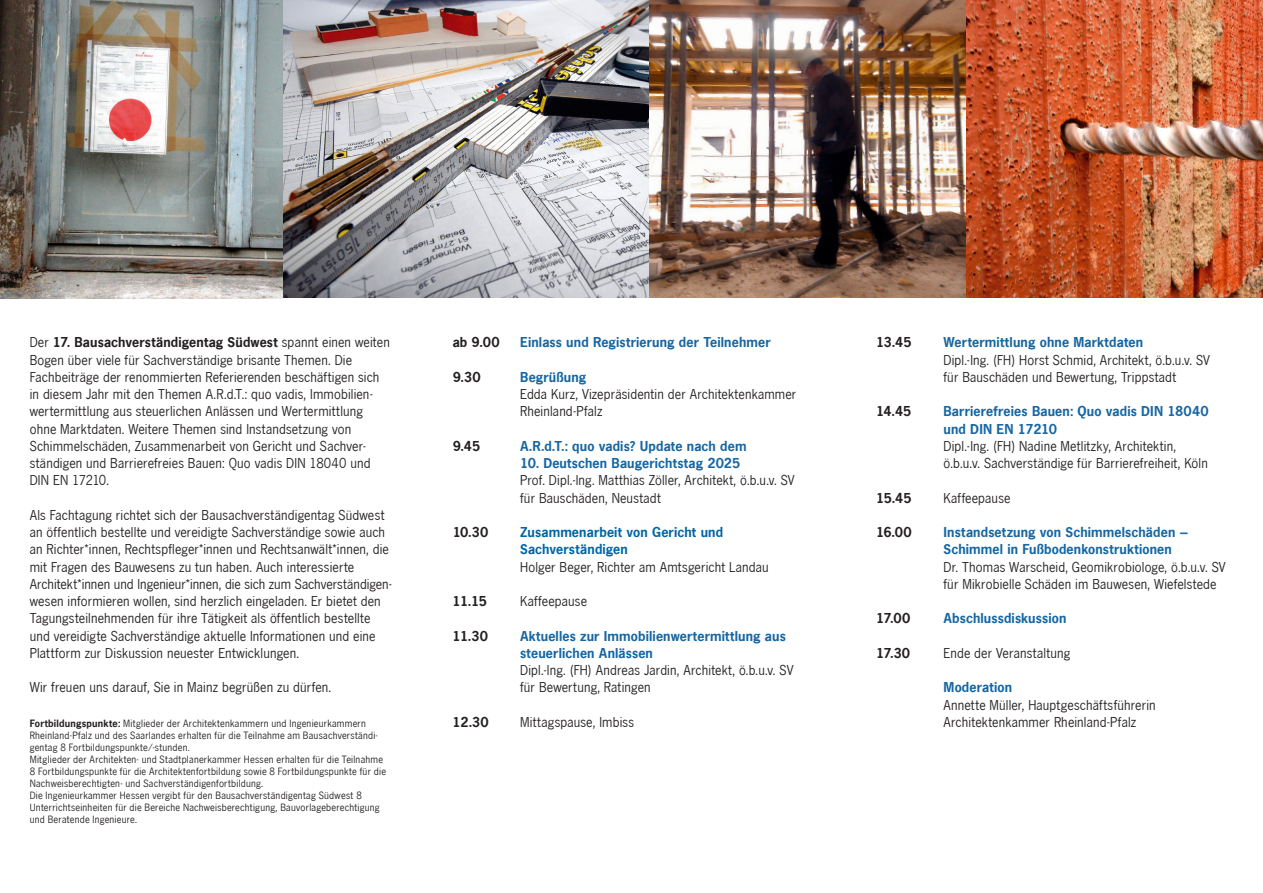
<style>
.page{position:relative;width:1263px;height:893px;background:#fff}
.page>*{position:absolute;margin:0;border:0;box-sizing:border-box;transform-origin:0 0}
.t1{font:14.25px/17.2px "News Gothic BQ Regular 2";letter-spacing:.01em;color:#231f20}
.t2{font:14.25px/17.2px "News Gothic BQ Bold 2";letter-spacing:.01em;color:#1566a3}
.t3{font:14.25px "News Gothic BQ Bold 2";letter-spacing:.005em;color:#231f20}
.t4{font:14.25px/17.2px "News Gothic BQ Bold 2";letter-spacing:.01em;color:#0166a5}
.t5{font:10.5px/12px "News Gothic BQ Regular 2";letter-spacing:.025em;color:#231f20}
.s1{font-family:"News Gothic BQ Regular 2"}
.s2{font-family:"News Gothic BQ Bold 2"}
</style>
<div class="page">
<img style="left:0;top:0;width:649px;height:298px">
<img style="left:649px;top:0;width:614px;height:298px">
<p class="t3" style="left:30px;top:334px;width:362px"><span class="s1">Der</span> 17. Bausachverständigentag Südwest <span class="s1">spannt einen weiten</span></p>
<p class="t1" style="left:30px;top:351px;width:351px">Bogen über viele für Sachverständige brisante Themen. Die Fachbeiträge der renommierten Referierenden beschäftigen sich in diesem Jahr mit den Themen A.R.d.T.: quo vadis, Immobilien&shy;wertermittlung aus steuerlichen Anlässen und Wertermittlung ohne Marktdaten. Weitere Themen sind Instandsetzung von Schimmelschäden, Zusammenarbeit von Gericht und Sachver&shy;ständigen und Barrierefreies Bauen: Quo vadis DIN 18040 und DIN EN 17210.</p>
<p class="t1" style="left:30px;top:507px;width:363px">Als Fachtagung richtet sich der Bausachverständigentag Südwest an öffentlich bestellte und vereidigte Sachverständige sowie auch an Richter*innen, Rechtspfleger*innen und Rechtsanwält*innen, die mit Fragen des Bauwesens zu tun haben. Auch interessierte Architekt*innen und Ingenieur*innen, die sich zum Sachverständigen&shy;wesen informieren wollen, sind herzlich eingeladen. Er bietet den Tagungsteilnehmenden für ihre Tätigkeit als öffentlich bestellte und vereidigte Sachverständige aktuelle Informationen und eine Plattform zur Diskussion neuester Entwicklungen.</p>
<p class="t1" style="left:30px;top:679px;width:303px">Wir freuen uns darauf, Sie in Mainz begrüßen zu dürfen.</p>
<p class="t5" style="left:30px;top:717px;width:358px"><span class="s2">Fortbildungspunkte:</span> Mitglieder der Architektenkammern und Ingenieurkammern Rheinland-Pfalz und des Saarlandes erhalten für die Teilnahme am Bausachverständi&shy;gentag 8 Fortbildungspunkte/-stunden.<br>Mitglieder der Architekten- und Stadtplanerkammer Hessen erhalten für die Teilnahme 8 Fortbildungspunkte für die Architektenfortbildung sowie 8 Fortbildungspunkte für die Nachweisberechtigten- und Sachverständigenfortbildung.<br>Die Ingenieurkammer Hessen vergibt für den Bausachverständigentag Südwest 8<br>Unterrichtseinheiten für die Bereiche Nachweisberechtigung, Bauvorlageberechtigung und Beratende Ingenieure.</p>
<p class="t3" style="left:453px;top:334px;width:48px">ab 9.00</p>
<p class="t2" style="left:520px;top:334px;width:252px">Einlass und Registrierung der Teilnehmer</p>
<p class="t3" style="left:453px;top:369px;width:29px">9.30</p>
<p class="t2" style="left:520px;top:368px;width:68px">Begrüßung</p>
<p class="t1" style="left:520px;top:386px;width:278px">Edda Kurz, Vizepräsidentin der Architektenkammer<br>Rheinland-Pfalz</p>
<p class="t3" style="left:453px;top:438px;width:29px">9.45</p>
<p class="t2" style="left:520px;top:437px;width:228px">A.R.d.T.: quo vadis? Update nach dem</p>
<p class="t2" style="left:520px;top:455px;width:222px">10. Deutschen Baugerichtstag 2025</p>
<p class="t1" style="left:520px;top:472px;width:276px">Prof. Dipl.-Ing. Matthias Zöller, Architekt, ö.b.u.v. SV für Bauschäden, Neustadt</p>
<p class="t3" style="left:453px;top:524px;width:37px">10.30</p>
<p class="t4" style="left:520px;top:524px;width:205px">Zusammenarbeit von Gericht und<br>Sachverständigen</p>
<p class="t1" style="left:520px;top:558px;width:250px">Holger Beger, Richter am Amtsgericht Landau</p>
<p class="t3" style="left:453px;top:593px;width:36px">11.15</p>
<p class="t1" style="left:520px;top:593px;width:68px">Kaffeepause</p>
<p class="t3" style="left:453px;top:627px;width:37px">11.30</p>
<p class="t2" style="left:520px;top:627px;width:267px">Aktuelles zur Immobilienwertermittlung aus steuerlichen Anlässen</p>
<p class="t1" style="left:520px;top:662px;width:275px">Dipl.-Ing. (FH) Andreas Jardin, Architekt, ö.b.u.v. SV für Bewertung, Ratingen</p>
<p class="t3" style="left:453px;top:714px;width:38px">12.30</p>
<p class="t1" style="left:520px;top:714px;width:116px">Mittagspause, Imbiss</p>
<p class="t3" style="left:876px;top:334px;width:37px">13.45</p>
<p class="t2" style="left:943px;top:334px;width:201px">Wertermittlung ohne Marktdaten</p>
<p class="t1" style="left:943px;top:351px;width:268px">Dipl.-Ing. (FH) Horst Schmid, Architekt, ö.b.u.v. SV für Bauschäden und Bewertung, Trippstadt</p>
<p class="t3" style="left:876px;top:403px;width:37px">14.45</p>
<p class="t2" style="left:943px;top:403px;width:267px">Barrierefreies Bauen: Quo vadis DIN 18040 und DIN EN 17210</p>
<p class="t1" style="left:943px;top:438px;width:266px">Dipl.-Ing. (FH) Nadine Metlitzky, Architektin, ö.b.u.v. Sachverständige für Barrierefreiheit, Köln</p>
<p class="t3" style="left:876px;top:489px;width:37px">15.45</p>
<p class="t1" style="left:943px;top:489px;width:68px">Kaffeepause</p>
<p class="t3" style="left:876px;top:524px;width:37px">16.00</p>
<p class="t2" style="left:943px;top:524px;width:246px">Instandsetzung von Schimmelschäden –<br>Schimmel in Fußbodenkonstruktionen</p>
<p class="t1" style="left:943px;top:558px;width:284px">Dr. Thomas Warscheid, Geomikrobiologe, ö.b.u.v. SV für Mikrobielle Schäden im Bauwesen, Wiefelstede</p>
<p class="t3" style="left:876px;top:610px;width:36px">17.00</p>
<p class="t2" style="left:943px;top:610px;width:125px">Abschlussdiskussion</p>
<p class="t3" style="left:876px;top:645px;width:36px">17.30</p>
<p class="t1" style="left:943px;top:645px;width:128px">Ende der Veranstaltung</p>
<p class="t2" style="left:943px;top:679px;width:70px">Moderation</p>
<p class="t1" style="left:943px;top:696px;width:214px">Annette Müller, Hauptgeschäftsführerin<br>Architektenkammer Rheinland-Pfalz</p>
</div>
